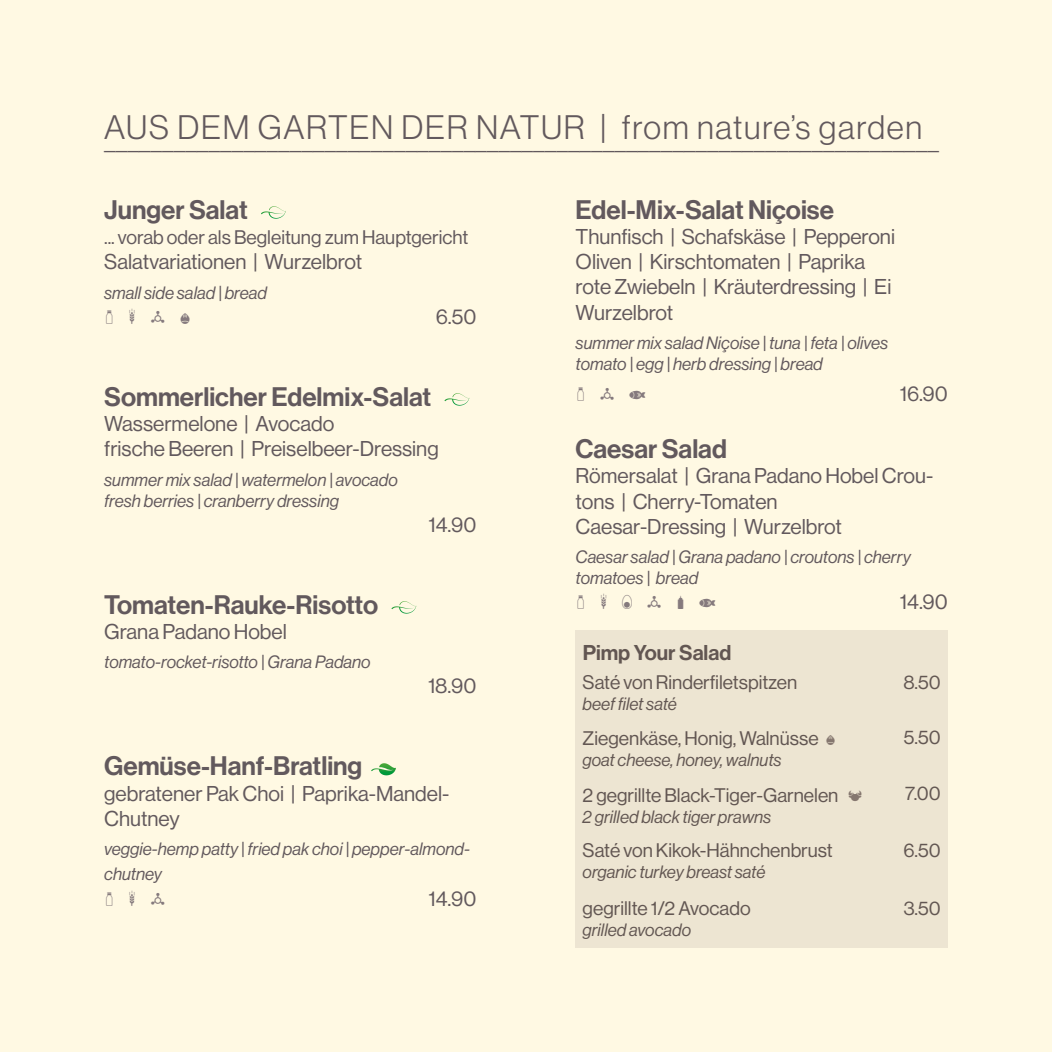
<style>
.page{position:relative;width:1052px;height:1052px;background:#fff9e3}
.page>*{position:absolute;margin:0;border:0;box-sizing:border-box;transform-origin:0 0}
.t1{font:33.25px "N Haas Grotesk DS Pro 45 Lt";letter-spacing:.05em;color:#62595d}
.t2{font:31.5px "N Haas Grotesk DS Pro 35 X Lt";color:#62595d}
.t3{font:26.25px "N Haas Grotesk DS Pro 65 Md";color:#62595d}
.t4{font:21px/25.2px "N Haas Grotesk DS Pro 55 Rg";color:#62595d}
.t5{font:21px "Allergiker";color:#857a7d}
.t6{font:21px "N Haas Grotesk DS Pro 65 Md";color:#62595d}
.t7{font:19.25px "N Haas Grotesk DS Pro 55 Rg";color:#62595d}
.t8{font:17.5px/21px "N Haas Grotesk DS Pro 56 It";color:#62595d}
.s1{font-family:"Allergiker";color:#857a7d}
</style>
<div class="page">
<svg style="left:261px;top:206px;width:25px;height:13px"></svg>
<svg style="left:444px;top:393px;width:25px;height:13px"></svg>
<svg style="left:391px;top:601px;width:25px;height:12px"></svg>
<svg style="left:371px;top:763px;width:25px;height:12px"></svg>
<div style="left:575px;top:630px;width:372px;height:317px;background:#ede5d2"></div>
<h1 class="t1" style="left:104px;top:109px;width:819px">AUS DEM GARTEN DER NATUR | from nature’s garden</h1>
<h2 class="t2" style="left:104px;top:118px;width:836px">________________________________________________________________________</h2>
<h3 class="t3" style="left:104px;top:194px;width:145px">Junger Salat</h3>
<p class="t7" style="left:104px;top:226px;width:366px">... vorab oder als Begleitung zum Hauptgericht</p>
<p class="t4" style="left:104px;top:249px;width:260px">Salatvariationen | Wurzelbrot</p>
<p class="t8" style="left:104px;top:282px;width:164px">small side salad | bread</p>
<p class="t5" style="left:104px;top:304px;width:89px">C A G N</p>
<p class="t4" style="left:436px;top:304px;width:42px">6.50</p>
<h3 class="t3" style="left:104px;top:381px;width:328px">Sommerlicher Edelmix-Salat</h3>
<p class="t4" style="left:104px;top:411px;width:336px">Wassermelone | Avocado<br>frische Beeren | Preiselbeer-Dressing</p>
<p class="t8" style="left:104px;top:469px;width:295px">summer mix salad | watermelon | avocado fresh berries | cranberry dressing</p>
<p class="t4" style="left:428px;top:512px;width:49px">14.90</p>
<h3 class="t3" style="left:104px;top:589px;width:275px">Tomaten-Rauke-Risotto</h3>
<p class="t4" style="left:104px;top:619px;width:184px">Grana Padano Hobel</p>
<p class="t8" style="left:104px;top:652px;width:268px">tomato-rocket-risotto | Grana Padano</p>
<p class="t4" style="left:428px;top:673px;width:50px">18.90</p>
<h3 class="t3" style="left:104px;top:751px;width:260px">Gemüse-Hanf-Bratling</h3>
<p class="t4" style="left:104px;top:781px;width:347px">gebratener Pak Choi | Paprika-Mandel-<br>Chutney</p>
<p class="t8" style="left:104px;top:836px;width:367px;line-height:25.2px">veggie-hemp patty | fried pak choi | pepper-almond&shy;chutney</p>
<p class="t5" style="left:104px;top:886px;width:63px">C A G</p>
<p class="t4" style="left:428px;top:886px;width:49px">14.90</p>
<h3 class="t3" style="left:575px;top:194px;width:260px">Edel-Mix-Salat Niçoise</h3>
<p class="t4" style="left:575px;top:224px;width:321px">Thunfisch | Schafskäse | Pepperoni<br>Oliven | Kirschtomaten | Paprika rote Zwiebeln | Kräuterdressing | Ei<br>Wurzelbrot</p>
<p class="t8" style="left:575px;top:332px;width:314px">summer mix salad Niçoise | tuna | feta | olives tomato | egg | herb dressing | bread</p>
<p class="t5" style="left:575px;top:382px;width:73px">C G F</p>
<p class="t4" style="left:899px;top:382px;width:50px">16.90</p>
<h3 class="t3" style="left:575px;top:434px;width:153px">Caesar Salad</h3>
<p class="t4" style="left:575px;top:463px;width:359px">Römersalat | Grana Padano Hobel Crou&shy;tons | Cherry-Tomaten<br>Caesar-Dressing | Wurzelbrot</p>
<p class="t8" style="left:575px;top:547px;width:336px">Caesar salad | Grana padano | croutons | cherry tomatoes | bread</p>
<p class="t5" style="left:575px;top:590px;width:143px">C A B G J F</p>
<p class="t4" style="left:900px;top:589px;width:49px">14.90</p>
<p class="t6" style="left:582px;top:640px;width:150px">Pimp Your Salad</p>
<p class="t7" style="left:582px;top:671px;width:216px">Saté von Rinderfiletspitzen</p>
<p class="t8" style="left:582px;top:693px;width:96px">beef filet saté</p>
<p class="t7" style="left:903px;top:671px;width:39px">8.50</p>
<p class="t7" style="left:582px;top:727px;width:255px">Ziegenkäse, Honig, Walnüsse <span class="s1">N</span></p>
<p class="t8" style="left:582px;top:749px;width:201px">goat cheese, honey, walnuts</p>
<p class="t7" style="left:904px;top:726px;width:38px">5.50</p>
<p class="t7" style="left:582px;top:784px;width:282px">2 gegrillte Black-Tiger-Garnelen <span class="s1">K</span></p>
<p class="t8" style="left:582px;top:806px;width:190px">2 grilled black tiger prawns</p>
<p class="t7" style="left:905px;top:782px;width:37px">7.00</p>
<p class="t7" style="left:582px;top:839px;width:252px">Saté von Kikok-Hähnchenbrust</p>
<p class="t8" style="left:582px;top:861px;width:184px">organic turkey breast saté</p>
<p class="t7" style="left:903px;top:839px;width:39px">6.50</p>
<p class="t7" style="left:582px;top:897px;width:169px">gegrillte 1/2 Avocado</p>
<p class="t8" style="left:582px;top:919px;width:110px">grilled avocado</p>
<p class="t7" style="left:903px;top:897px;width:39px">3.50</p>
</div>
